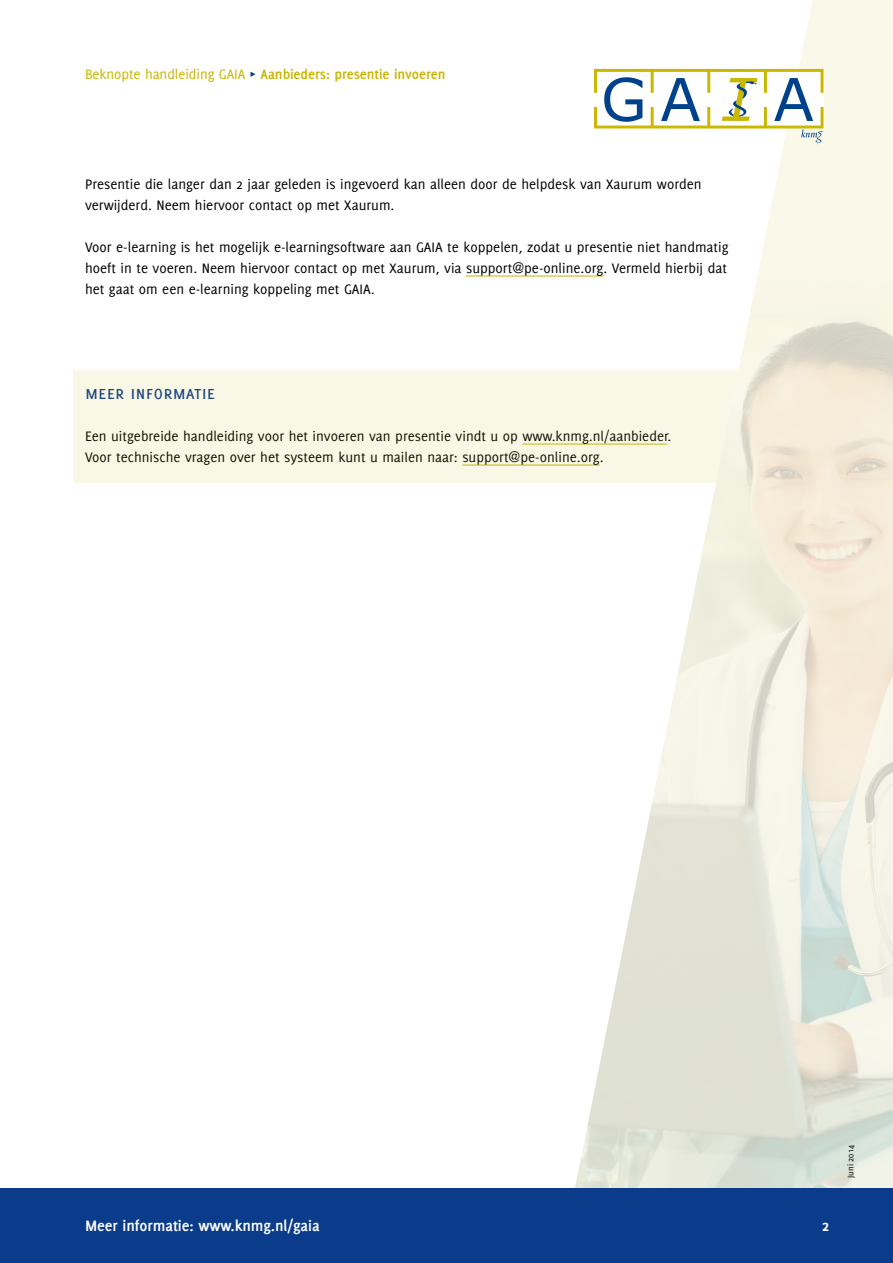
<style>
.page{position:relative;width:893px;height:1263px;background:#fff}
.page>*{position:absolute;margin:0;border:0;box-sizing:border-box;transform-origin:0 0}
.t1{font:19.5px "Delicious Small Caps";color:#0b3c8b}
.t2{font:700 16.5px "Delicious";letter-spacing:-.005em;color:#fff}
.t3{font:15px/21px "Delicious";color:#000}
.t4{font:700 15px "Delicious";letter-spacing:-.005em;color:#c7b600}
.t5{font:9px "Delicious";color:#000}
.s1{font-weight:400}
.s2{color:#0b3c8b}
</style>
<div class="page">
<hr style="left:466px;top:276px;width:137px;height:1px;background:#c7b600">
<div style="left:74px;top:370px;width:755px;height:113px;background:#f9f7e6"></div>
<svg style="left:557px;top:0;width:336px;height:279px"></svg>
<img style="left:557px;top:279px;width:336px;height:909px">
<div style="left:0;top:1188px;width:893px;height:75px;background:#0b3c8b"></div>
<svg style="left:594px;top:69px;width:229px;height:76px"></svg>
<p class="t4" style="left:85px;top:66px;width:362px"><span class="s1">Beknopte handleiding GAIA</span> <span class="s2">π</span> Aanbieders: presentie invoeren</p>
<p class="t3" style="left:85px;top:173px;width:618px">Presentie die langer dan 2 jaar geleden is ingevoerd kan alleen door de helpdesk van Xaurum worden verwijderd. Neem hiervoor contact op met Xaurum.</p>
<p class="t3" style="left:85px;top:236px;width:645px;text-align:justify">Voor e-learning is het mogelijk e-learningsoftware aan GAIA te koppelen, zodat u presentie niet handmatig hoeft in te voeren. Neem hiervoor contact op met Xaurum, via support@pe-online.org. Vermeld hierbij dat het gaat om een e-learning koppeling met GAIA.</p>
<h1 class="t1" style="left:85px;top:382px;width:132px">meer informatie</h1>
<p class="t3" style="left:85px;top:425px;width:588px">Een uitgebreide handleiding voor het invoeren van presentie vindt u op www.knmg.nl/aanbieder.<br>Voor technische vragen over het systeem kunt u mailen naar: support@pe-online.org.</p>
<p class="t2" style="left:85px;top:1216px;width:236px">Meer informatie: www.knmg.nl/gaia</p>
<p class="t2" style="left:822px;top:1216px;width:9px">2</p>
<p class="t5" style="left:845px;top:1178px;width:34px;rotate:-90deg">Juni 2014</p>
</div>
